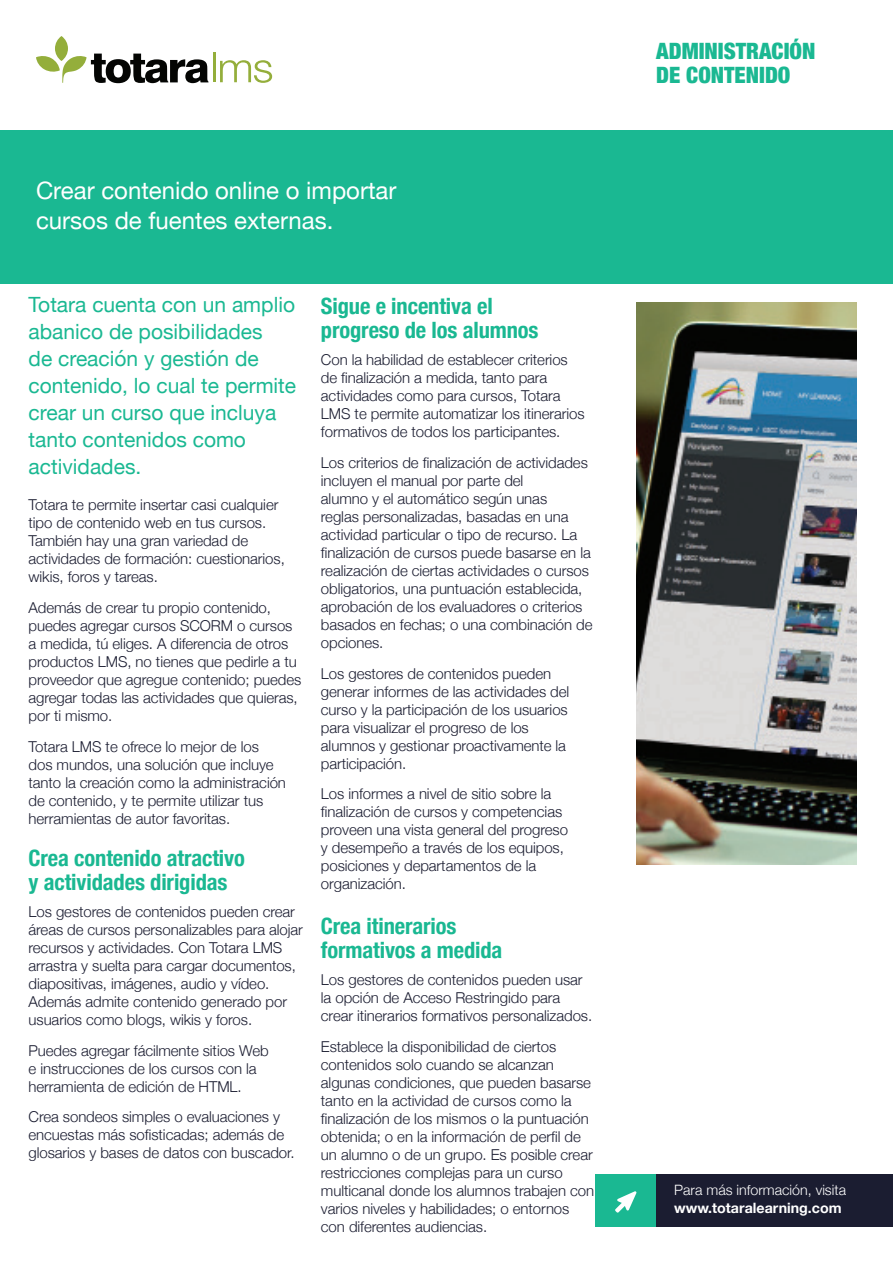
<style>
.page{position:relative;width:893px;height:1263px;background:#fff}
.page>*{position:absolute;margin:0;border:0;box-sizing:border-box;transform-origin:0 0}
.Intro_text{font:24px/30px "Helvetica Neue";color:#fff}
.Secondary_header_no{font:700 condensed 22.5px/24px "Helvetica Neue";letter-spacing:-.005em;color:#1ab892}
.Primary_header{font:900 condensed 22.5px/24px "Helvetica Neue";color:#1ab892}
.Intro_text-2{font:21px/27px "Helvetica Neue";color:#1ab892}
.Body_text{font:300 15px/18px "Helvetica Neue";letter-spacing:-.005em;color:#1b1d31}
.t1{font:300 14.25px "Helvetica Neue";color:#fff}
.t2{font:700 14.25px "Helvetica Neue";color:#fff}
</style>
<div class="page">
<div style="left:656px;top:1174px;width:237px;height:53px;background:#1b1d31"></div>
<svg style="left:36px;top:36px;width:172px;height:47px"></svg>
<hr style="left:213px;top:53px;width:3px;height:29px;background:#94ae3b">
<svg style="left:220px;top:60px;width:52px;height:23px"></svg>
<div style="left:0;top:130px;width:893px;height:154px;background:#1ab892"></div>
<div style="left:595px;top:1174px;width:61px;height:53px;background:#1ab892"></div>
<svg style="left:615px;top:1191px;width:22px;height:22px"></svg>
<img style="left:636px;top:302px;width:221px;height:562px">
<p class="Intro_text" style="left:36px;top:177px;width:362px">Crear contenido online o importar cursos de fuentes externas.</p>
<p class="Intro_text-2" style="left:29px;top:293px;width:269px">Totara cuenta con un amplio abanico de posibilidades<br>de creación y gestión de contenido, lo cual te permite crear un curso que incluya tanto contenidos como actividades.</p>
<p class="Body_text" style="left:29px;top:495px;width:258px">Totara te permite insertar casi cualquier tipo de contenido web en tus cursos.<br>También hay una gran variedad de actividades de formación: cuestionarios, wikis, foros y tareas.</p>
<p class="Body_text" style="left:29px;top:598px;width:274px">Además de crear tu propio contenido, puedes agregar cursos SCORM o cursos a medida, tú eliges. A diferencia de otros productos LMS, no tienes que pedirle a tu proveedor que agregue contenido; puedes agregar todas las actividades que quieras, por ti mismo.</p>
<p class="Body_text" style="left:29px;top:736px;width:259px">Totara LMS te ofrece lo mejor de los dos mundos, una solución que incluye tanto la creación como la administración de contenido, y te permite utilizar tus herramientas de autor favoritas.</p>
<p class="Secondary_header_no" style="left:29px;top:844px;width:218px">Crea contenido atractivo y actividades dirigidas</p>
<p class="Body_text" style="left:29px;top:901px;width:276px">Los gestores de contenidos pueden crear áreas de cursos personalizables para alojar recursos y actividades. Con Totara LMS arrastra y suelta para cargar documentos, diapositivas, imágenes, audio y vídeo.<br>Además admite contenido generado por usuarios como blogs, wikis y foros.</p>
<p class="Body_text" style="left:29px;top:1040px;width:242px">Puedes agregar fácilmente sitios Web e instrucciones de los cursos con la herramienta de edición de HTML.</p>
<p class="Body_text" style="left:29px;top:1107px;width:268px">Crea sondeos simples o evaluaciones y encuestas más sofisticadas; además de glosarios y bases de datos con buscador.</p>
<p class="Secondary_header_no" style="left:321px;top:292px;width:219px">Sigue e incentiva el progreso de los alumnos</p>
<p class="Body_text" style="left:321px;top:350px;width:265px">Con la habilidad de establecer criterios de finalización a medida, tanto para actividades como para cursos, Totara LMS te permite automatizar los itinerarios formativos de todos los participantes.</p>
<p class="Body_text" style="left:321px;top:452px;width:273px">Los criterios de finalización de actividades incluyen el manual por parte del<br>alumno y el automático según unas<br>reglas personalizadas, basadas en una actividad particular o tipo de recurso. La finalización de cursos puede basarse en la realización de ciertas actividades o cursos obligatorios, una puntuación establecida, aprobación de los evaluadores o criterios basados en fechas; o una combinación de opciones.</p>
<p class="Body_text" style="left:321px;top:663px;width:250px">Los gestores de contenidos pueden generar informes de las actividades del curso y la participación de los usuarios para visualizar el progreso de los alumnos y gestionar proactivamente la participación.</p>
<p class="Body_text" style="left:321px;top:784px;width:249px">Los informes a nivel de sitio sobre la finalización de cursos y competencias proveen una vista general del progreso y desempeño a través de los equipos, posiciones y departamentos de la organización.</p>
<p class="Secondary_header_no" style="left:321px;top:912px;width:183px">Crea itinerarios formativos a medida</p>
<p class="Body_text" style="left:321px;top:969px;width:273px">Los gestores de contenidos pueden usar la opción de Acceso Restringido para crear itinerarios formativos personalizados.</p>
<p class="Body_text" style="left:321px;top:1036px;width:275px">Establece la disponibilidad de ciertos contenidos solo cuando se alcanzan algunas condiciones, que pueden basarse tanto en la actividad de cursos como la finalización de los mismos o la puntuación obtenida; o en la información de perfil de un alumno o de un grupo. Es posible crear restricciones complejas para un curso multicanal donde los alumnos trabajen con varios niveles y habilidades; o entornos con diferentes audiencias.</p>
<p class="Primary_header" style="left:656px;top:38px;width:161px">ADMINISTRACIÓN<br>DE CONTENIDO</p>
<p class="t1" style="left:674px;top:1179px;width:173px">Para más información, visita</p>
<p class="t2" style="left:674px;top:1197px;width:169px">www.totaralearning.com</p>
</div>
